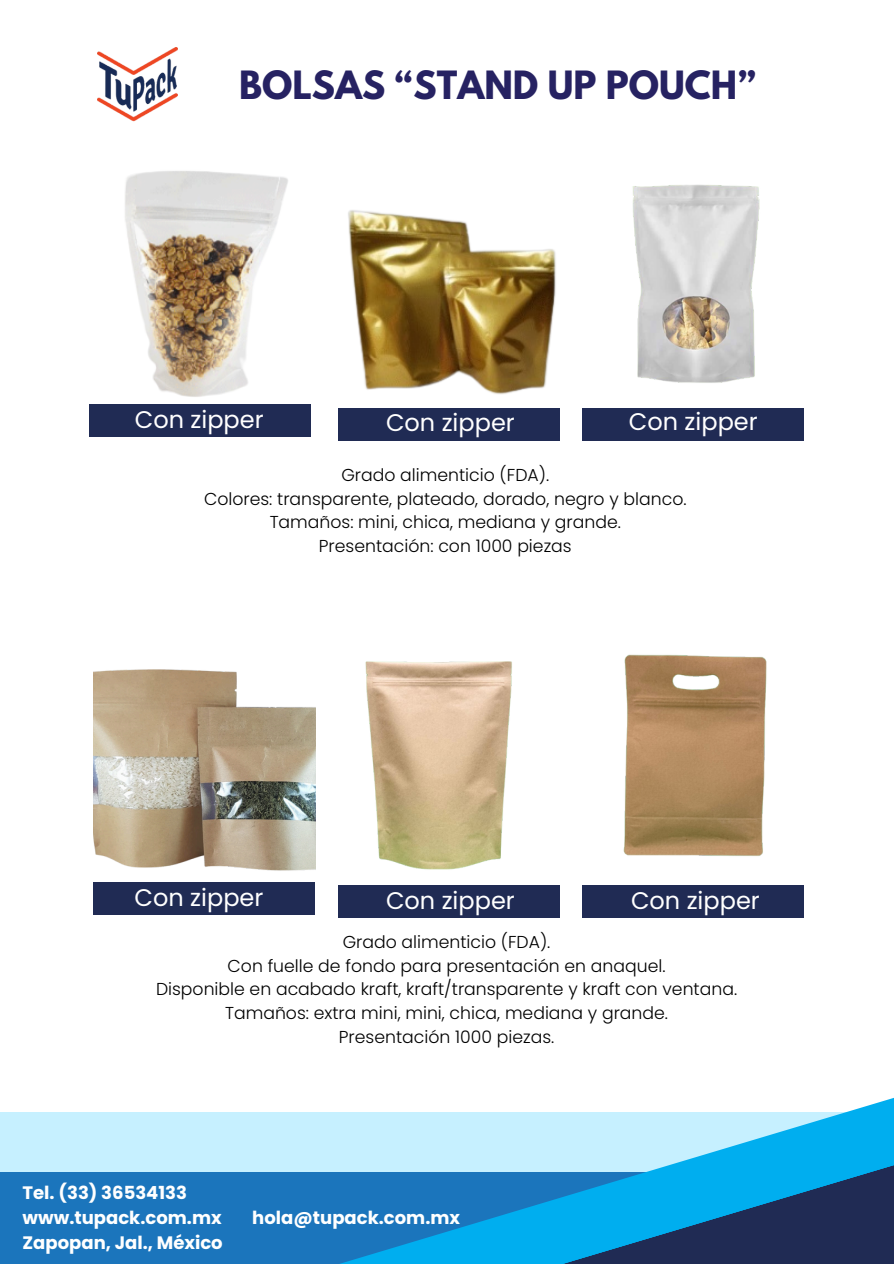
<style>
.page{position:relative;width:894px;height:1264px;background:#fff}
.page>*{position:absolute;margin:0;border:0;box-sizing:border-box;transform-origin:0 0}
.t1{font:700 34.5px "League Spartan";color:#262262}
.t2{font:24px "Poppins";color:#fff}
.t3{font:700 18px/24.8px "Poppins";color:#fff}
.t4{font:300 17.25px "Poppins";color:#000}
</style>
<div class="page">
<img style="left:89px;top:171px;width:221px;height:234px">
<img style="left:94px;top:669px;width:216px;height:202px">
<img style="left:348px;top:210px;width:207px;height:185px">
<img style="left:623px;top:654px;width:144px;height:202px">
<img style="left:555px;top:184px;width:205px;height:199px">
<div style="left:0;top:1112px;width:893px;height:151px;background:#1b75bc"></div>
<div style="left:0;top:1112px;width:893px;height:59px;background:#c6f0ff"></div>
<svg style="left:216px;top:1098px;width:677px;height:165px"></svg>
<svg style="left:524px;top:1137px;width:369px;height:126px"></svg>
<div style="left:89px;top:405px;width:222px;height:32px;background:#202b54"></div>
<div style="left:93px;top:882px;width:221px;height:32px;background:#202b54"></div>
<div style="left:338px;top:408px;width:222px;height:32px;background:#202b54"></div>
<div style="left:338px;top:885px;width:222px;height:32px;background:#202b54"></div>
<div style="left:582px;top:408px;width:222px;height:32px;background:#202b54"></div>
<div style="left:582px;top:885px;width:222px;height:32px;background:#202b54"></div>
<img style="left:310px;top:661px;width:202px;height:251px">
<img style="left:97px;top:47px;width:80px;height:75px">
<h2 class="t1" style="left:239px;top:67px;width:518px">BOLSAS “STAND UP POUCH”</h2>
<h2 class="t2" style="left:135px;top:403px;width:130px">Con zipper</h2>
<h1 class="t2" style="left:386px;top:406px;width:130px">Con zipper</h1>
<p class="t2" style="left:628px;top:405px;width:130px">Con zipper</p>
<h2 class="t4" style="left:341px;top:463px;width:209px">Grado alimenticio (FDA).</h2>
<p class="t4" style="left:204px;top:486px;width:484px">Colores: transparente, plateado, dorado, negro y blanco.</p>
<p class="t4" style="left:269px;top:510px;width:352px">Tamaños: mini, chica, mediana y grande.</p>
<p class="t4" style="left:319px;top:534px;width:254px">Presentación: con 1000 piezas</p>
<p class="t2" style="left:134px;top:880px;width:130px">Con zipper</p>
<h2 class="t2" style="left:386px;top:883px;width:130px">Con zipper</h2>
<h2 class="t2" style="left:631px;top:883px;width:130px">Con zipper</h2>
<p class="t4" style="left:342px;top:930px;width:209px">Grado alimenticio (FDA).</p>
<h2 class="t4" style="left:227px;top:953px;width:439px">Con fuelle de fondo para presentación en anaquel.</h2>
<p class="t4" style="left:156px;top:977px;width:582px">Disponible en acabado kraft, kraft/transparente y kraft con ventana.</p>
<p class="t4" style="left:225px;top:1000px;width:444px">Tamaños: extra mini, mini, chica, mediana y grande.</p>
<p class="t4" style="left:339px;top:1024px;width:217px">Presentación 1000 piezas.</p>
<p class="t3" style="left:23px;top:1180px;width:200px">Tel. (33) 36534133 www.tupack.com.mx</p>
<p class="t3" style="left:23px;top:1230px;width:202px">Zapopan, Jal., México</p>
<p class="t3" style="left:252px;top:1205px;width:209px">hola@tupack.com.mx</p>
</div>
